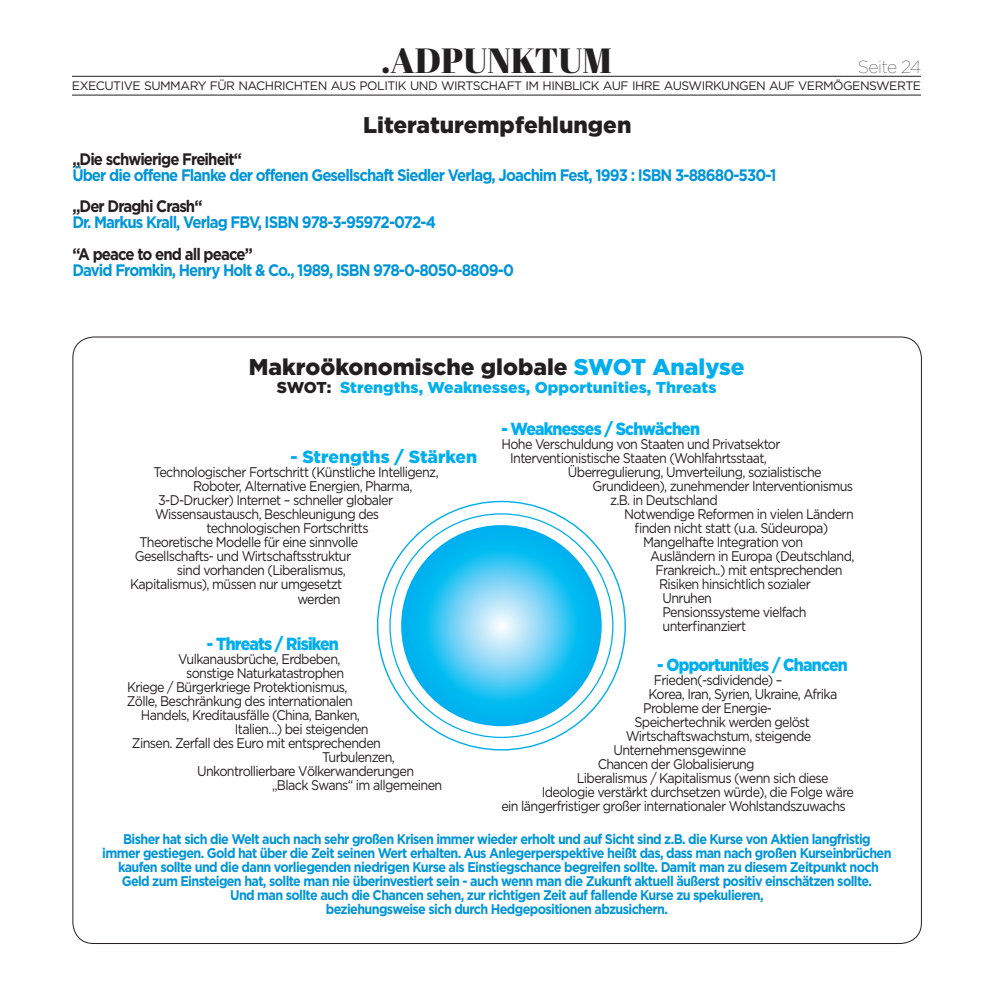
<style>
.page{position:relative;width:993px;height:993px;background:#fff}
.page>*{position:absolute;margin:0;border:0;box-sizing:border-box;transform-origin:0 0}
.t1{font:35px "Abril Fatface";color:#231f20}
.t2{font:900 22.75px "Gotham";color:#231f20}
.t3{font:900 17.5px "Gotham";letter-spacing:-.05em;color:#00aeef;scale:.9 1}
.t4{font:900 17.5px "Gotham";color:#00aeef}
.t5{font:100 17.5px "Gotham";letter-spacing:-.03em;color:#231f20}
.t6{font:700 16.62px "Gotham";letter-spacing:-.06em;color:#0095d9;scale:.9 1}
.t7{font:700 16.62px "Gotham";letter-spacing:-.06em;color:#231f20;scale:.9 1}
.t8{font:900 15.75px "Gotham";color:#00aeef}
.t9{font:14px "Gotham";letter-spacing:-.05em;color:#231f20;scale:.9 1}
.t10{font:700 14px/14px "Gotham";letter-spacing:-.05em;color:#0095d9;text-align:center;scale:.9 1}
.t11{font:12.25px "Gotham";letter-spacing:-.04em;color:#231f20}
.s1{color:#00aeef}
.s2{color:#231f20}
</style>
<div class="page">
<hr style="left:72px;top:76px;width:848px;height:1px;background:#231f20">
<hr style="left:72px;top:95px;width:848px;height:1px;background:#231f20">
<svg style="left:401px;top:525px;width:200px;height:201px;background:#39c4f3"></svg>
<h1 class="t1" style="left:381px;top:36px;width:232px">.ADPUNKTUM</h1>
<p class="t5" style="left:857px;top:58px;width:65px">Seite 24</p>
<p class="t11" style="left:72px;top:79px;width:850px">EXECUTIVE SUMMARY FÜR NACHRICHTEN AUS POLITIK UND WIRTSCHAFT IM HINBLICK AUF IHRE AUSWIRKUNGEN AUF VERMÖGENSWERTE</p>
<h2 class="t2" style="left:363px;top:112px;width:270px">Literaturempfehlungen</h2>
<p class="t7" style="left:72px;top:150px;width:190px">„Die schwierige Freiheit“</p>
<p class="t6" style="left:72px;top:165px;width:783px">Über die offene Flanke der offenen Gesellschaft Siedler Verlag, Joachim Fest, 1993 : ISBN 3-88680-530-1</p>
<p class="t7" style="left:72px;top:197px;width:146px">„Der Draghi Crash“</p>
<p class="t6" style="left:72px;top:213px;width:405px">Dr. Markus Krall, Verlag FBV, ISBN 978-3-95972-072-4</p>
<p class="t7" style="left:72px;top:244px;width:202px">“A peace to end all peace”</p>
<p class="t6" style="left:72px;top:260px;width:492px">David Fromkin, Henry Holt &amp; Co., 1989, ISBN 978-0-8050-8809-0</p>
<h2 class="t2" style="left:249px;top:354px;width:497px">Makroökonomische globale <span class="s1">SWOT Analyse</span></h2>
<p class="t8" style="left:277px;top:378px;width:441px"><span class="s2">SWOT:</span> Strengths, Weaknesses, Opportunities, Threats</p>
<p class="t4" style="left:290px;top:447px;width:188px">- Strengths / Stärken</p>
<p class="t9" style="left:153px;top:464px;width:318px">Technologischer Fortschritt (Künstliche Intelligenz,</p>
<p class="t9" style="left:193px;top:478px;width:245px">Roboter, Alternative Energien, Pharma,</p>
<p class="t9" style="left:158px;top:492px;width:262px">3-D-Drucker) Internet – schneller globaler</p>
<p class="t9" style="left:155px;top:506px;width:250px">Wissensaustausch, Beschleunigung des</p>
<p class="t9" style="left:206px;top:520px;width:182px">technologischen Fortschritts</p>
<p class="t9" style="left:139px;top:534px;width:244px">Theoretische Modelle für eine sinnvolle</p>
<p class="t9" style="left:135px;top:548px;width:242px">Gesellschafts- und Wirtschaftsstruktur</p>
<p class="t9" style="left:177px;top:562px;width:189px">sind vorhanden (Liberalismus,</p>
<p class="t9" style="left:130px;top:576px;width:237px">Kapitalismus), müssen nur umgesetzt</p>
<p class="t9" style="left:297px;top:590px;width:50px">werden</p>
<p class="t3" style="left:207px;top:633px;width:148px">- Threats / Risiken</p>
<p class="t9" style="left:178px;top:650px;width:182px">Vulkanausbrüche, Erdbeben,</p>
<p class="t9" style="left:186px;top:664px;width:177px">sonstige Naturkatastrophen</p>
<p class="t9" style="left:127px;top:678px;width:246px">Kriege / Bürgerkriege Protektionismus,</p>
<p class="t9" style="left:127px;top:692px;width:253px">Zölle, Beschränkung des internationalen</p>
<p class="t9" style="left:141px;top:706px;width:245px">Handels, Kreditausfälle (China, Banken,</p>
<p class="t9" style="left:235px;top:720px;width:150px">Italien…) bei steigenden</p>
<p class="t9" style="left:132px;top:734px;width:278px">Zinsen. Zerfall des Euro mit entsprechenden</p>
<p class="t9" style="left:322px;top:748px;width:82px">Turbulenzen,</p>
<p class="t9" style="left:197px;top:762px;width:243px">Unkontrollierbare Völkerwanderungen</p>
<p class="t9" style="left:272px;top:776px;width:191px">„Black Swans“ im allgemeinen</p>
<p class="t3" style="left:501px;top:418px;width:222px">- Weaknesses / Schwächen</p>
<p class="t9" style="left:501px;top:436px;width:311px">Hohe Verschuldung von Staaten und Privatsektor</p>
<p class="t9" style="left:510px;top:450px;width:287px">Interventionistische Staaten (Wohlfahrtsstaat,</p>
<p class="t9" style="left:567px;top:464px;width:283px">Überregulierung, Umverteilung, sozialistische</p>
<p class="t9" style="left:592px;top:478px;width:291px">Grundideen), zunehmender Interventionismus</p>
<p class="t9" style="left:609px;top:492px;width:121px">z.B. in Deutschland</p>
<p class="t9" style="left:623px;top:506px;width:257px">Notwendige Reformen in vielen Ländern</p>
<p class="t9" style="left:634px;top:520px;width:217px">finden nicht statt (u.a. Südeuropa)</p>
<p class="t9" style="left:643px;top:534px;width:179px">Mangelhafte Integration von</p>
<p class="t9" style="left:650px;top:548px;width:228px">Ausländern in Europa (Deutschland,</p>
<p class="t9" style="left:655px;top:562px;width:209px">Frankreich..) mit entsprechenden</p>
<p class="t9" style="left:658px;top:576px;width:170px">Risiken hinsichtlich sozialer</p>
<p class="t9" style="left:662px;top:590px;width:56px">Unruhen</p>
<p class="t9" style="left:662px;top:604px;width:161px">Pensionssysteme vielfach</p>
<p class="t9" style="left:662px;top:618px;width:94px">unterfinanziert</p>
<p class="t3" style="left:657px;top:654px;width:213px">- Opportunities / Chancen</p>
<p class="t9" style="left:653px;top:672px;width:145px">Frieden(-sdividende) –</p>
<p class="t9" style="left:648px;top:686px;width:211px">Korea, Iran, Syrien, Ukraine, Afrika</p>
<p class="t9" style="left:643px;top:700px;width:144px">Probleme der Energie-</p>
<p class="t9" style="left:634px;top:714px;width:196px">Speichertechnik werden gelöst</p>
<p class="t9" style="left:625px;top:728px;width:207px">Wirtschaftswachstum, steigende</p>
<p class="t9" style="left:613px;top:742px;width:149px">Unternehmensgewinne</p>
<p class="t9" style="left:597px;top:756px;width:176px">Chancen der Globalisierung</p>
<p class="t9" style="left:576px;top:770px;width:281px">Liberalismus / Kapitalismus (wenn sich diese</p>
<p class="t9" style="left:541px;top:784px;width:348px">Ideologie verstärkt durchsetzen würde), die Folge wäre</p>
<p class="t9" style="left:501px;top:798px;width:384px">ein längerfristiger großer internationaler Wohlstandszuwachs</p>
<p class="t10" style="left:102px;top:831px;width:878px">Bisher hat sich die Welt auch nach sehr großen Krisen immer wieder erholt und auf Sicht sind z.B. die Kurse von Aktien langfristig immer gestiegen. Gold hat über die Zeit seinen Wert erhalten. Aus Anlegerperspektive heißt das, dass man nach großen Kurseinbrüchen kaufen sollte und die dann vorliegenden niedrigen Kurse als Einstiegschance begreifen sollte. Damit man zu diesem Zeitpunkt noch Geld zum Einsteigen hat, sollte man nie überinvestiert sein - auch wenn man die Zukunft aktuell äußerst positiv einschätzen sollte.<br>Und man sollte auch die Chancen sehen, zur richtigen Zeit auf fallende Kurse zu spekulieren,<br>beziehungsweise sich durch Hedgepositionen abzusichern.</p>
</div>
